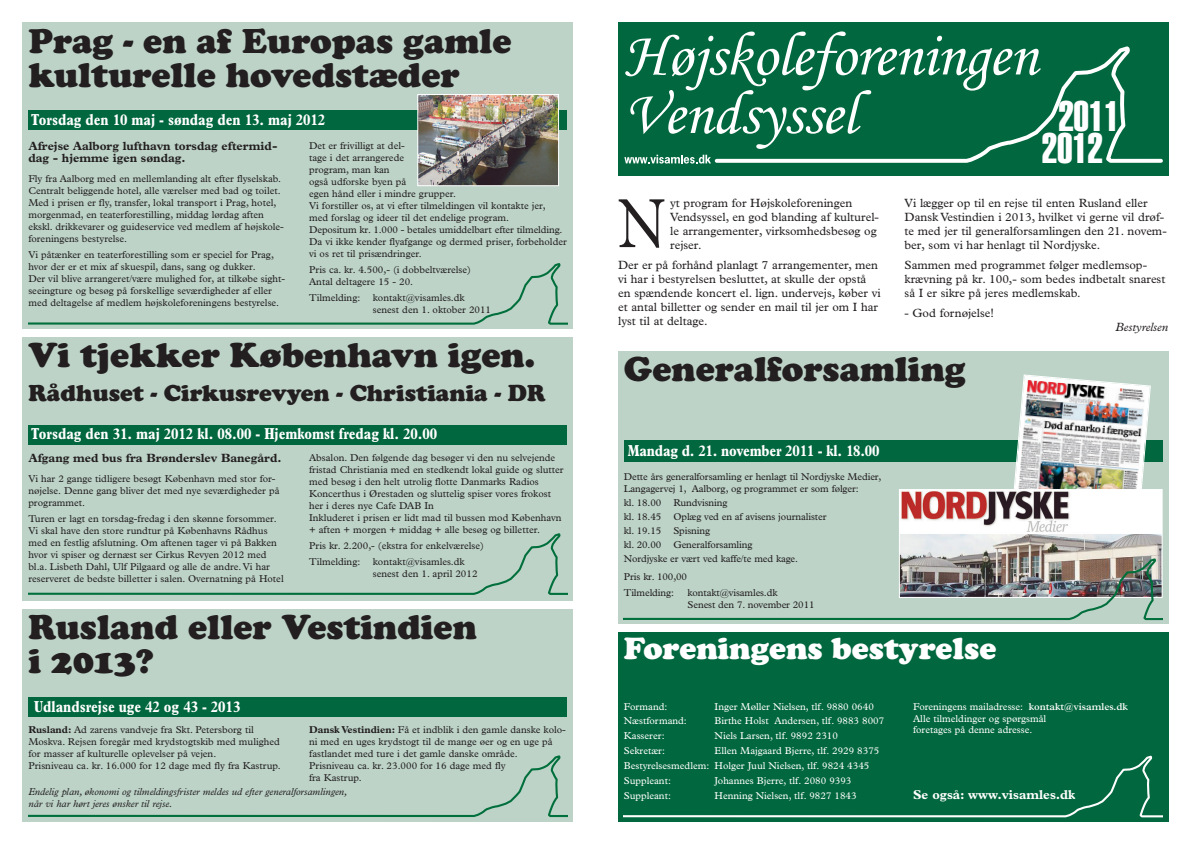
<style>
.page{position:relative;width:1191px;height:842px;background:#fff}
.page>*{position:absolute;margin:0;border:0;box-sizing:border-box;transform-origin:0 0}
.t1{font:300 70px "Plantin";color:#231f20;scale:.8 1}
.t2{font:42px/32px "Helvetica Extra Compressed";letter-spacing:-.01em;color:#fff;text-align:center}
.t3{font:900 36px/34px "Cooper";color:#231f20}
.t4{font:900 32px "Cooper";color:#fff}
.t5{font:900 24px "Cooper";color:#231f20}
.t6{font:700 condensed 16px "Plantin";color:#fff}
.t7{font:700 13px "Plantin";color:#fff}
.t8{font:12px/14px "Plantin";color:#231f20}
.t9{font:700 12px/12px "Plantin";color:#231f20}
.t10{font:italic 12px "Plantin";color:#231f20}
.t11{font:10px/12px "Plantin";color:#231f20}
.t12{font:10px/15px "Plantin";color:#fff}
.t13{font:italic 10px/12px "Plantin";color:#231f20}
.s1{font-weight:700}
.s2{font-weight:600}
</style>
<div class="page">
<div style="left:23px;top:609px;width:550px;height:213px;background:#bdd3c8"></div>
<div style="left:23px;top:23px;width:550px;height:306px;background:#bdd3c8"></div>
<div style="left:618px;top:351px;width:550px;height:273px;background:#bdd3c8"></div>
<div style="left:618px;top:23px;width:550px;height:153px;background:#00673e"></div>
<svg style="left:625px;top:31px;width:318px;height:103px"></svg>
<svg style="left:712px;top:46px;width:451px;height:117px"></svg>
<svg style="left:624px;top:155px;width:87px;height:9px"></svg>
<div style="left:23px;top:337px;width:550px;height:264px;background:#bdd3c8"></div>
<div style="left:28px;top:425px;width:539px;height:20px;background:#00673e"></div>
<div style="left:28px;top:111px;width:539px;height:19px;background:#00673e"></div>
<div style="left:618px;top:632px;width:550px;height:190px;background:#00673e"></div>
<div style="left:28px;top:697px;width:539px;height:20px;background:#00673e"></div>
<img style="left:419px;top:96px;width:138px;height:88px">
<div style="left:417px;top:94px;width:142px;height:92px;border:1px solid #fff"></div>
<svg style="left:28px;top:263px;width:539px;height:62px"></svg>
<svg style="left:28px;top:533px;width:539px;height:62px"></svg>
<svg style="left:28px;top:755px;width:539px;height:62px"></svg>
<svg style="left:624px;top:756px;width:538px;height:61px"></svg>
<svg style="left:624px;top:374px;width:538px;height:246px"></svg>
<h3 class="t3" style="left:28px;top:26px;width:484px">Prag - en af Europas gamle kulturelle hovedstæder</h3>
<h3 class="t6" style="left:31px;top:113px;width:295px">Torsdag den 10 maj - søndag den 13. maj 2012</h3>
<p class="t11" style="left:309px;top:140px;width:259px">Det er frivilligt at del-<br>tage i det arrangerede<br>program, man kan<br>også udforske byen på<br>egen hånd eller i mindre grupper.<br>Vi forstiller os, at vi efter tilmeldingen vil kontakte jer, med forslag og ideer til det endelige program.<br>Depositum kr. 1.000 - betales umiddelbart efter tilmelding.<br>Da vi ikke kender flyafgange og dermed priser, forbeholder vi os ret til prisændringer.</p>
<p class="t11" style="left:309px;top:264px;width:163px">Pris ca. kr. 4.500,- (i dobbeltværelse)<br>Antal deltagere 15 - 20.</p>
<p class="t11" style="left:309px;top:292px;width:53px">Tilmelding:</p>
<p class="t11" style="left:373px;top:292px;width:120px">kontakt@visamles.dk senest den 1. oktober 2011</p>
<h3 class="t3" style="left:28px;top:341px;width:508px">Vi tjekker København igen.</h3>
<h3 class="t5" style="left:28px;top:384px;width:519px">Rådhuset - Cirkusrevyen - Christiania - DR</h3>
<p class="t9" style="left:28px;top:141px;width:251px">Afrejse Aalborg lufthavn torsdag eftermid&shy;dag - hjemme igen søndag.</p>
<p class="t11" style="left:28px;top:174px;width:257px">Fly fra Aalborg med en mellemlanding alt efter flyselskab.<br>Centralt beliggende hotel, alle værelser med bad og toilet.<br>Med i prisen er fly, transfer, lokal transport i Prag, hotel, morgenmad, en teaterforestilling, middag lørdag aften ekskl. drikkevarer og guideservice ved medlem af højskole&shy;foreningens bestyrelse.</p>
<p class="t11" style="left:28px;top:250px;width:258px">Vi påtænker en teaterforestilling som er speciel for Prag, hvor der er et mix af skuespil, dans, sang og dukker.<br>Der vil blive arrangeret/være mulighed for, at tilkøbe sight&shy;seeingture og besøg på forskellige seværdigheder af eller med deltagelse af medlem højskoleforeningens bestyrelse.</p>
<h3 class="t6" style="left:31px;top:428px;width:407px">Torsdag den 31. maj 2012 kl. 08.00 - Hjemkomst fredag kl. 20.00</h3>
<p class="t9" style="left:28px;top:453px;width:255px">Afgang med bus fra Brønderslev Banegård.</p>
<p class="t11" style="left:28px;top:473px;width:253px">Vi har 2 gange tidligere besøgt København med stor for&shy;nøjelse. Denne gang bliver det med nye seværdigheder på programmet.</p>
<p class="t11" style="left:28px;top:513px;width:257px">Turen er lagt en torsdag-fredag i den skønne forsommer.<br>Vi skal have den store rundtur på Københavns Rådhus med en festlig afslutning. Om aftenen tager vi på Bakken hvor vi spiser og dernæst ser Cirkus Revyen 2012 med bl.a. Lisbeth Dahl, Ulf Pilgaard og alle de andre. Vi har reserveret de bedste billetter i salen. Overnatning på Hotel</p>
<p class="t11" style="left:309px;top:452px;width:256px">Absalon. Den følgende dag besøger vi den nu selvejende fristad Christiania med en stedkendt lokal guide og slutter med besøg i den helt utrolig flotte Danmarks Radios Koncerthus i Ørestaden og sluttelig spiser vores frokost her i deres nye Cafe DAB In<br>Inkluderet i prisen er lidt mad til bussen mod København + aften + morgen + middag + alle besøg og billetter.</p>
<p class="t11" style="left:309px;top:538px;width:176px;line-height:16px">Pris kr. 2.200,- (ekstra for enkelværelse)<br>Tilmelding:</p>
<p class="t11" style="left:373px;top:556px;width:106px">kontakt@visamles.dk senest den 1. april 2012</p>
<h3 class="t3" style="left:28px;top:613px;width:450px">Rusland eller Vestindien i 2013?</h3>
<h3 class="t6" style="left:34px;top:701px;width:208px">Udlandsrejse uge 42 og 43 - 2013</h3>
<p class="t11" style="left:28px;top:724px;width:254px"><span class="s1">Rusland:</span> Ad zarens vandveje fra Skt. Petersborg til Moskva. Rejsen foregår med krydstogtskib med mulighed for masser af kulturelle oplevelser på vejen.<br>Prisniveau ca. kr. 16.000 for 12 dage med fly fra Kastrup.</p>
<p class="t11" style="left:309px;top:724px;width:258px"><span class="s1">Dansk Vestindien:</span> Få et indblik i den gamle danske kolo&shy;ni med en uges krydstogt til de mange øer og en uge på fastlandet med ture i det gamle danske område.<br>Prisniveau ca. kr. 23.000 for 16 dage med fly<br>fra Kastrup.</p>
<p class="t13" style="left:28px;top:786px;width:320px">Endelig plan, økonomi og tilmeldingsfrister meldes ud efter generalforsamlingen, når vi har hørt jeres ønsker til rejse.</p>
<p class="t8" style="left:670px;top:197px;width:210px">yt program for Højskoleforeningen<br>Vendsyssel, en god blanding af kulturel&shy;le arrangementer, virksomhedsbesøg og rejser.</p>
<p class="t8" style="left:618px;top:259px;width:264px">Der er på forhånd planlagt 7 arrangementer, men vi har i bestyrelsen besluttet, at skulle der opstå en spændende koncert el. lign. undervejs, køber vi et antal billetter og sender en mail til jer om I har lyst til at deltage.</p>
<h1 class="t1" style="left:618px;top:198px;width:61px">N</h1>
<h2 class="t2" style="left:1042px;top:103px;width:79px">2011<br>2012</h2>
<p class="t8" style="left:904px;top:197px;width:264px">Vi lægger op til en rejse til enten Rusland eller Dansk Vestindien i 2013, hvilket vi gerne vil drøf&shy;te med jer til generalforsamlingen den 21. novem&shy;ber, som vi har henlagt til Nordjyske.</p>
<p class="t8" style="left:904px;top:259px;width:262px">Sammen med programmet følger medlemsop&shy;krævning på kr. 100,- som bedes indbetalt snarest så I er sikre på jeres medlemskab.</p>
<p class="t8" style="left:904px;top:307px;width:91px">- God fornøjelse!</p>
<p class="t10" style="left:1115px;top:322px;width:54px">Bestyrelsen</p>
<h3 class="t3" style="left:624px;top:355px;width:343px">Generalforsamling</h3>
<h3 class="t6" style="left:628px;top:445px;width:253px">Mandag d. 21. november 2011 - kl. 18.00</h3>
<p class="t11" style="left:624px;top:472px;width:259px">Dette års generalforsamling er henlagt til Nordjyske Medier,<br>Langagervej 1, Aalborg, og programmet er som følger:</p>
<p class="t11" style="left:624px;top:497px;width:204px;line-height:14px">kl. 18.00 Rundvisning<br>kl. 18.45 Oplæg ved en af avisens journalister kl. 19.15 Spisning<br>kl. 20.00 Generalforsamling<br>Nordjyske er vært ved kaffe/te med kage.</p>
<p class="t11" style="left:624px;top:570px;width:65px;line-height:16px">Pris kr. 100,00<br>Tilmelding:</p>
<p class="t11" style="left:687px;top:588px;width:128px">kontakt@visamles.dk<br>Senest den 7. november 2011</p>
<h3 class="t4" style="left:624px;top:636px;width:374px">Foreningens bestyrelse</h3>
<p class="t12" style="left:624px;top:700px;width:45px">Formand:</p>
<p class="t12" style="left:714px;top:700px;width:161px">Inger Møller Nielsen, tlf. 9880 0640</p>
<p class="t12" style="left:624px;top:714px;width:64px">Næstformand:</p>
<p class="t12" style="left:714px;top:714px;width:171px">Birthe Holst Andersen, tlf. 9883 8007</p>
<p class="t12" style="left:624px;top:729px;width:42px">Kasserer:</p>
<p class="t12" style="left:714px;top:729px;width:125px">Niels Larsen, tlf. 9892 2310</p>
<p class="t12" style="left:624px;top:744px;width:43px">Sekretær:</p>
<p class="t12" style="left:624px;top:744px;width:257px;text-indent:91px">Ellen Majgaard Bjerre, tlf. 2929 8375<br>Bestyrelsesmedlem: Holger Juul Nielsen, tlf. 9824 4345<br>Suppleant:</p>
<p class="t12" style="left:714px;top:774px;width:138px">Johannes Bjerre, tlf. 2080 9393</p>
<p class="t12" style="left:624px;top:789px;width:49px">Suppleant:</p>
<p class="t12" style="left:714px;top:789px;width:144px">Henning Nielsen, tlf. 9827 1843</p>
<p class="t12" style="left:913px;top:701px;width:216px;line-height:12px">Foreningens mailadresse: <span class="s2">kontakt@visamles.dk<br></span>Alle tilmeldinger og spørgsmål</p>
<p class="t12" style="left:913px;top:723px;width:121px">foretages på denne adresse.</p>
<h3 class="t7" style="left:913px;top:790px;width:164px">Se også: www.visamles.dk</h3>
</div>
